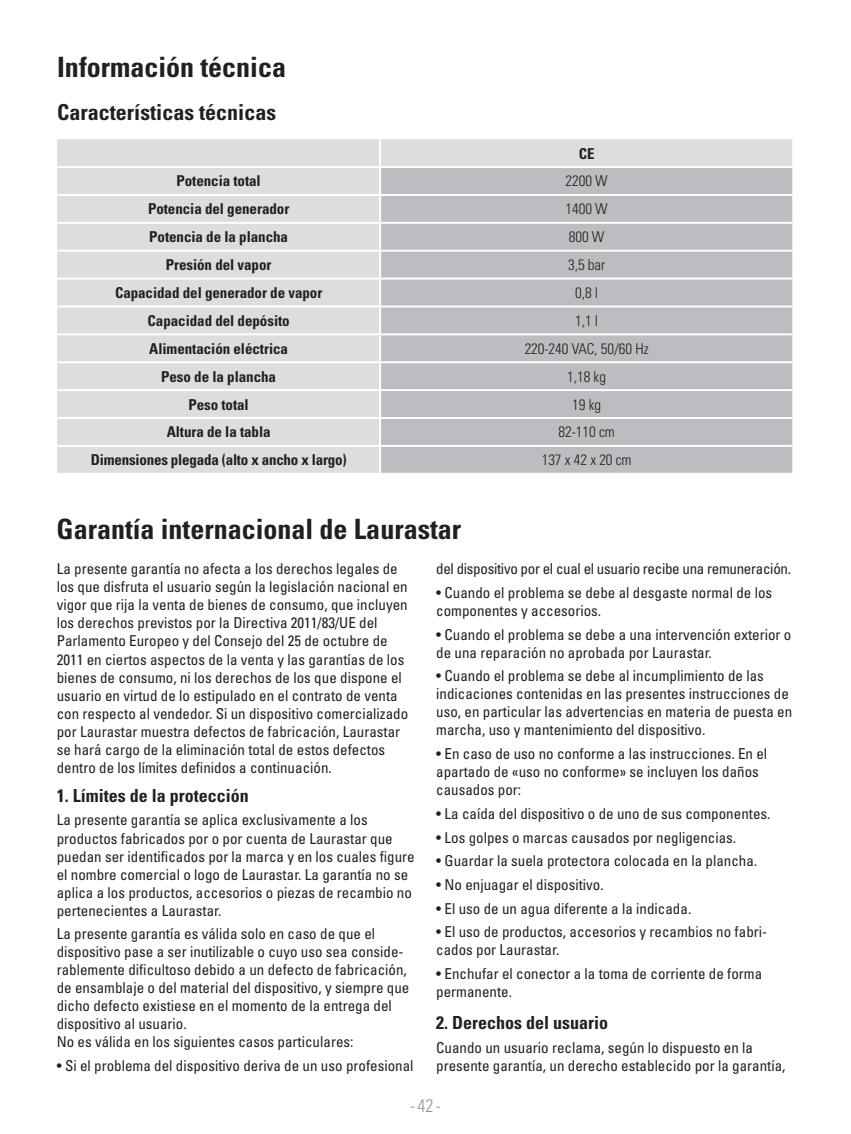
<style>
.page{position:relative;width:851px;height:1134px;background:#fff}
.page>*{position:absolute;margin:0;border:0;box-sizing:border-box;transform-origin:0 0}
.t1{font:700 condensed 28px "Univers LT Std";color:#231f20}
.t2{font:700 condensed 22px "Univers LT Std";color:#231f20}
.t3{font:700 condensed 18px "Univers LT Std";color:#231f20}
.t4{font:300 condensed 18px "Univers LT Std";color:#939598}
.t5{font:condensed 15px/18px "Univers LT Std";color:#231f20}
.t6{font:700 condensed 15px "Univers LT Std";letter-spacing:-.005em;color:#231f20}
.t7{font:300 condensed 15px "Univers LT Std";letter-spacing:-.005em;color:#231f20}
.t8{font:condensed 15px "Univers LT Std";letter-spacing:-.02em;color:#231f20}
</style>
<div class="page">
<div style="left:57px;top:139px;width:735px;height:334px;background:#dcdddf"></div>
<div style="left:381px;top:168px;width:411px;height:305px;background:#bcbdc0"></div>
<hr style="left:379px;top:139px;width:2px;height:27px;background:#fff">
<hr style="left:379px;top:168px;width:2px;height:26px;background:#fff">
<hr style="left:379px;top:196px;width:2px;height:26px;background:#fff">
<hr style="left:379px;top:224px;width:2px;height:26px;background:#fff">
<hr style="left:379px;top:252px;width:2px;height:26px;background:#fff">
<hr style="left:379px;top:280px;width:2px;height:25px;background:#fff">
<hr style="left:57px;top:166px;width:323px;height:2px;background:#fff">
<hr style="left:57px;top:194px;width:323px;height:2px;background:#fff">
<hr style="left:380px;top:194px;width:414px;height:2px;background:#fff">
<hr style="left:57px;top:222px;width:323px;height:2px;background:#fff">
<hr style="left:380px;top:222px;width:414px;height:2px;background:#fff">
<hr style="left:57px;top:250px;width:323px;height:2px;background:#fff">
<hr style="left:380px;top:250px;width:414px;height:2px;background:#fff">
<hr style="left:57px;top:278px;width:323px;height:2px;background:#fff">
<hr style="left:380px;top:278px;width:414px;height:2px;background:#fff">
<hr style="left:57px;top:305px;width:323px;height:2px;background:#fff">
<hr style="left:380px;top:305px;width:412px;height:2px;background:#fff">
<hr style="left:379px;top:307px;width:2px;height:26px;background:#fff">
<hr style="left:57px;top:333px;width:323px;height:2px;background:#fff">
<hr style="left:380px;top:333px;width:412px;height:2px;background:#fff">
<hr style="left:379px;top:335px;width:2px;height:26px;background:#fff">
<hr style="left:381px;top:361px;width:411px;height:2px;background:#fff">
<hr style="left:381px;top:389px;width:411px;height:2px;background:#fff">
<hr style="left:381px;top:417px;width:411px;height:2px;background:#fff">
<hr style="left:381px;top:445px;width:411px;height:2px;background:#fff">
<hr style="left:379px;top:447px;width:2px;height:26px;background:#fff">
<hr style="left:380px;top:166px;width:414px;height:2px;background:#fff">
<hr style="left:57px;top:361px;width:324px;height:2px;background:#fff">
<hr style="left:379px;top:363px;width:2px;height:26px;background:#fff">
<hr style="left:57px;top:389px;width:324px;height:2px;background:#fff">
<hr style="left:379px;top:391px;width:2px;height:26px;background:#fff">
<hr style="left:57px;top:417px;width:324px;height:2px;background:#fff">
<hr style="left:379px;top:419px;width:2px;height:26px;background:#fff">
<hr style="left:57px;top:445px;width:324px;height:2px;background:#fff">
<h1 class="t1" style="left:57px;top:50px;width:230px">Información técnica</h1>
<h2 class="t2" style="left:57px;top:99px;width:220px">Características técnicas</h2>
<p class="t6" style="left:578px;top:144px;width:17px">CE</p>
<p class="t6" style="left:176px;top:172px;width:86px">Potencia total</p>
<p class="t7" style="left:565px;top:172px;width:44px">2200 W</p>
<p class="t6" style="left:148px;top:200px;width:143px">Potencia del generador</p>
<p class="t7" style="left:565px;top:200px;width:44px">1400 W</p>
<p class="t6" style="left:149px;top:228px;width:140px">Potencia de la plancha</p>
<p class="t7" style="left:569px;top:228px;width:37px">800 W</p>
<p class="t6" style="left:166px;top:256px;width:107px">Presión del vapor</p>
<p class="t7" style="left:568px;top:256px;width:39px">3,5 bar</p>
<p class="t6" style="left:115px;top:283px;width:209px">Capacidad del generador de vapor</p>
<p class="t7" style="left:575px;top:284px;width:25px">0,8 l</p>
<p class="t6" style="left:148px;top:311px;width:144px">Capacidad del depósito</p>
<p class="t7" style="left:575px;top:312px;width:25px">1,1 l</p>
<p class="t6" style="left:149px;top:339px;width:140px">Alimentación eléctrica</p>
<p class="t7" style="left:524px;top:339px;width:125px">220-240 VAC, 50/60 Hz</p>
<p class="t6" style="left:161px;top:367px;width:116px">Peso de la plancha</p>
<p class="t7" style="left:567px;top:367px;width:40px">1,18 kg</p>
<p class="t6" style="left:188px;top:395px;width:62px">Peso total</p>
<p class="t7" style="left:572px;top:395px;width:30px">19 kg</p>
<p class="t6" style="left:167px;top:423px;width:105px">Altura de la tabla</p>
<p class="t7" style="left:558px;top:423px;width:58px">82-110 cm</p>
<p class="t6" style="left:91px;top:451px;width:257px">Dimensiones plegada (alto x ancho x largo)</p>
<p class="t7" style="left:541px;top:451px;width:91px">137 x 42 x 20 cm</p>
<h1 class="t1" style="left:57px;top:512px;width:406px">Garantía internacional de Laurastar</h1>
<p class="t5" style="left:57px;top:560px;width:353px">La presente garantía no afecta a los derechos legales de los que disfruta el usuario según la legislación nacional en vigor que rija la venta de bienes de consumo, que incluyen los derechos previstos por la Directiva 2011/83/UE del Parlamento Europeo y del Consejo del 25 de octubre de 2011 en ciertos aspectos de la venta y las garantías de los bienes de consumo, ni los derechos de los que dispone el usuario en virtud de lo estipulado en el contrato de venta con respecto al vendedor. Si un dispositivo comercializado por Laurastar muestra defectos de fabricación, Laurastar se hará cargo de la eliminación total de estos defectos dentro de los límites definidos a continuación.</p>
<p class="t3" style="left:57px;top:784px;width:193px">1. Límites de la protección</p>
<p class="t5" style="left:57px;top:811px;width:359px">La presente garantía se aplica exclusivamente a los productos fabricados por o por cuenta de Laurastar que puedan ser identificados por la marca y en los cuales figure el nombre comercial o logo de Laurastar. La garantía no se aplica a los productos, accesorios o piezas de recambio no pertenecientes a Laurastar.</p>
<p class="t5" style="left:57px;top:925px;width:354px">La presente garantía es válida solo en caso de que el dispositivo pase a ser inutilizable o cuyo uso sea conside&shy;rablemente dificultoso debido a un defecto de fabricación, de ensamblaje o del material del dispositivo, y siempre que dicho defecto existiese en el momento de la entrega del dispositivo al usuario.<br>No es válida en los siguientes casos particulares:</p>
<p class="t5" style="left:57px;top:1056px;width:358px">• Si el problema del dispositivo deriva de un uso profesional</p>
<p class="t8" style="left:436px;top:560px;width:356px">del dispositivo por el cual el usuario recibe una remuneración.</p>
<p class="t5" style="left:436px;top:584px;width:337px">• Cuando el problema se debe al desgaste normal de los componentes y accesorios.</p>
<p class="t5" style="left:436px;top:625px;width:356px">• Cuando el problema se debe a una intervención exterior o de una reparación no aprobada por Laurastar.</p>
<p class="t5" style="left:436px;top:667px;width:357px">• Cuando el problema se debe al incumplimiento de las indicaciones contenidas en las presentes instrucciones de uso, en particular las advertencias en materia de puesta en marcha, uso y mantenimiento del dispositivo.</p>
<p class="t5" style="left:436px;top:745px;width:332px">• En caso de uso no conforme a las instrucciones. En el apartado de «uso no conforme» se incluyen los daños causados por:</p>
<p class="t5" style="left:436px;top:804px;width:336px">• La caída del dispositivo o de uno de sus componentes.</p>
<p class="t5" style="left:436px;top:828px;width:301px">• Los golpes o marcas causados por negligencias.</p>
<p class="t5" style="left:436px;top:852px;width:322px">• Guardar la suela protectora colocada en la plancha.</p>
<p class="t5" style="left:436px;top:875px;width:169px">• No enjuagar el dispositivo.</p>
<p class="t5" style="left:436px;top:899px;width:256px">• El uso de un agua diferente a la indicada.</p>
<p class="t5" style="left:436px;top:923px;width:332px">• El uso de productos, accesorios y recambios no fabri&shy;cados por Laurastar.</p>
<p class="t5" style="left:436px;top:964px;width:327px">• Enchufar el conector a la toma de corriente de forma permanente.</p>
<p class="t3" style="left:436px;top:1011px;width:173px">2. Derechos del usuario</p>
<p class="t5" style="left:436px;top:1038px;width:351px">Cuando un usuario reclama, según lo dispuesto en la presente garantía, un derecho establecido por la garantía,</p>
<p class="t4" style="left:410px;top:1095px;width:32px">-42-</p>
</div>
